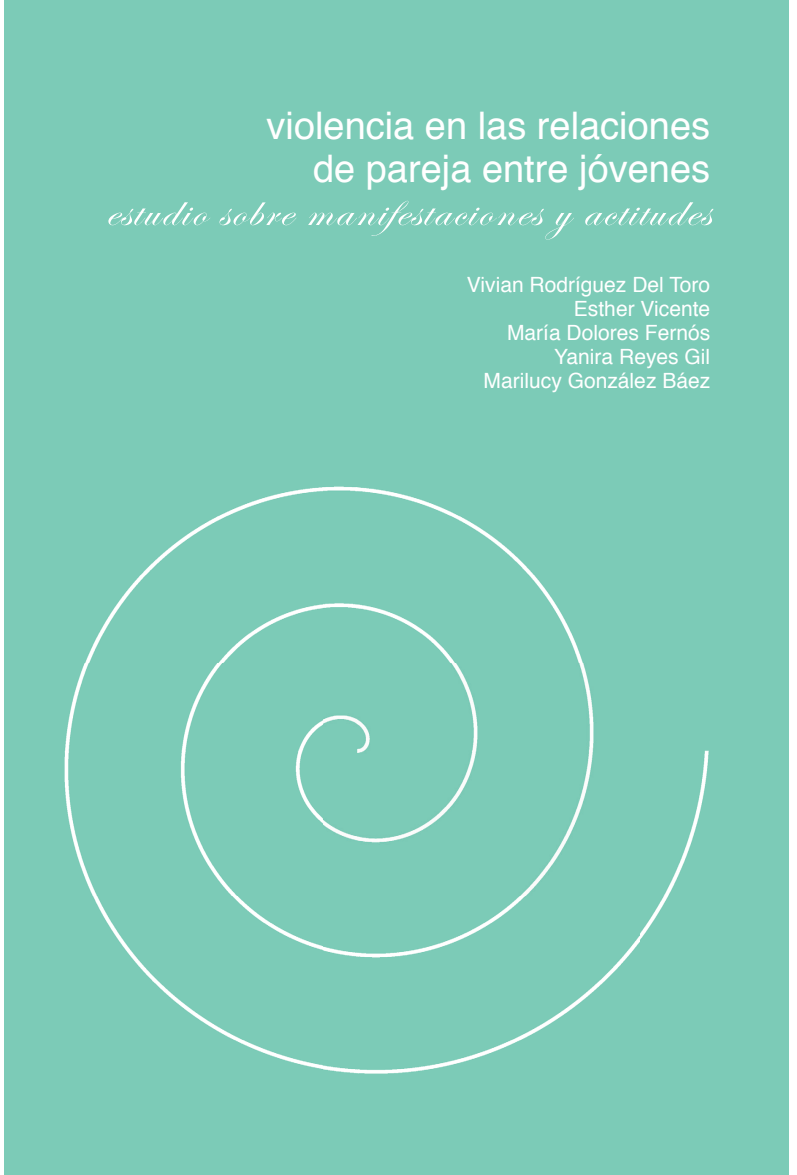
<style>
.page{position:relative;width:797px;height:1175px;background:#fff}
.page>*{position:absolute;margin:0;border:0;box-sizing:border-box;transform-origin:0 0}
.t1{font:45.5px "Edwardian Script ITC";letter-spacing:.04em;color:#fff;scale:1.12 1}
.t2{font:37.98px "Helvetica";color:#fff}
.t3{font:21px/24.2px "Helvetica";color:#fff;text-align:right}
</style>
<div class="page">
<div style="left:4px;top:0;width:784px;height:1174px;background:#7ccbb7"></div>
<img style="left:64px;top:486px;width:645px;height:588px">
<h2 class="t2" style="left:266px;top:96px;width:445px">violencia en las relaciones</h2>
<h2 class="t2" style="left:313px;top:140px;width:398px">de pareja entre jóvenes</h2>
<h1 class="t1" style="left:106px;top:186px;width:541px">estudio sobre manifestaciones y actitudes</h1>
<p class="t3" style="left:466px;top:273px;width:245px">Vivian Rodríguez Del Toro<br>Esther Vicente<br>María Dolores Fernós<br>Yanira Reyes Gil<br>Marilucy González Báez</p>
</div>
